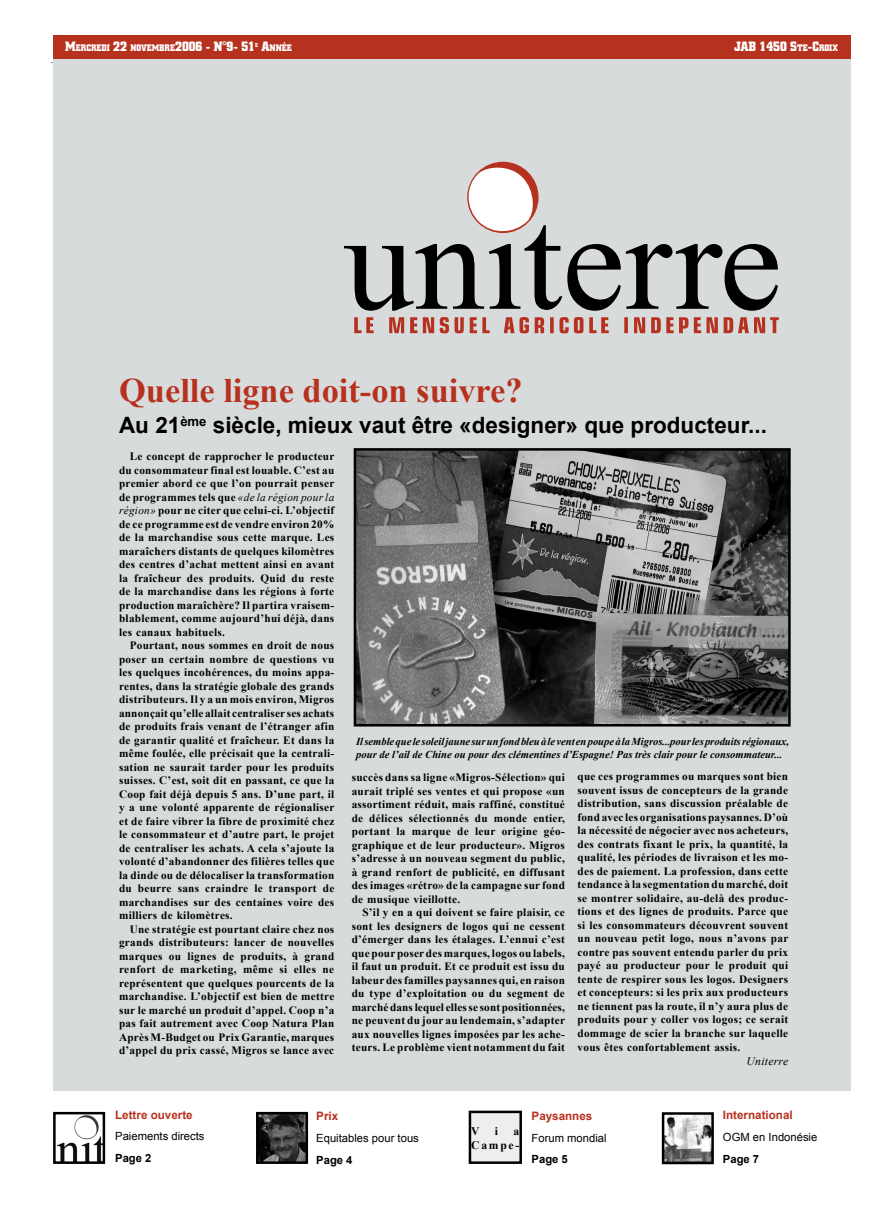
<style>
.page{position:relative;width:886px;height:1205px;background:#fff}
.page>*{position:absolute;margin:0;border:0;box-sizing:border-box;transform-origin:0 0}
.t1{font:700 34.38px "Times New Roman";color:#b7311f}
.t2{font:700 22.5px "Arial";color:#000}
.t3{font:700 13.75px "Square Slabserif 711 BT";color:#fff;scale:.9 1}
.t4{font:700 11.62px "Arial";color:#b7311f}
.t5{font:700 11.62px/14px "Times New Roman";letter-spacing:.155em;color:#000;text-align:right}
.t6{font:italic 11.62px "Times New Roman";letter-spacing:.025em;color:#000}
.t7{font:700 11.25px/13.5px "Times New Roman";letter-spacing:.025em;color:#000;text-align:justify}
.t8{font:11.25px "Arial";color:#000}
.t9{font:700 11.25px "Arial";color:#000}
.t10{font:italic 700 10.62px/12.8px "Times New Roman";letter-spacing:-.005em;color:#000}
.t11{font:700 9.62px "Square Slabserif 711 BT";color:#fff;scale:.9 1}
.t12{font:700 5.62px "Square Slabserif 711 BT";color:#fff;scale:.9 1}
.s1{font-size:13.75px}
.s2{font-size:9.62px}
.s3{font-weight:400;font-style:italic}
</style>
<div class="page">
<div style="left:53px;top:59px;width:797px;height:1110px;background:#d8dbdc"></div>
<div style="left:53px;top:1091px;width:797px;height:86px;background:#fff"></div>
<div style="left:53px;top:35px;width:797px;height:24px;background:#b7311f"></div>
<svg style="left:344px;top:164px;width:434px;height:147px"></svg>
<svg style="left:354px;top:317px;width:425px;height:16px"></svg>
<img style="left:259px;top:1115px;width:46px;height:46px">
<div style="left:256px;top:1112px;width:52px;height:52px;border:2px solid #000"></div>
<img style="left:57px;top:1115px;width:45px;height:46px">
<div style="left:53px;top:1112px;width:52px;height:52px;border:2px solid #000"></div>
<img style="left:665px;top:1115px;width:46px;height:46px">
<div style="left:662px;top:1112px;width:52px;height:52px;border:2px solid #000"></div>
<img style="left:357px;top:451px;width:431px;height:272px">
<div style="left:354px;top:448px;width:437px;height:278px;border:2px solid #000"></div>
<div style="left:470px;top:1112px;width:51px;height:50px;background:#edeeef"></div>
<div style="left:469px;top:1110px;width:53px;height:54px;border:2px solid #000"></div>
<p class="t11" style="left:65px;top:42px;width:212px"><span class="s1">M</span>ERCREDI <span class="s1">22</span> NOVEMBRE<span class="s1">2006 - N°9- 51</span></p>
<p class="t12" style="left:255px;top:41px;width:5px">E</p>
<p class="t11" style="left:261px;top:42px;width:35px"><span class="s1">A</span>NNÉE</p>
<p class="t3" style="left:734px;top:38px;width:117px">JAB 1450 S<span class="s2">TE</span>-C<span class="s2">ROIX</span></p>
<h1 class="t1" style="left:119px;top:366px;width:405px">Quelle ligne doit-on suivre?</h1>
<h2 class="t2" style="left:119px;top:410px;width:649px">Au 21<sup>ème</sup> siècle, mieux vaut être «designer» que producteur...</h2>
<p class="t7" style="left:119px;top:449px;width:217px;text-indent:11px">Le concept de rapprocher le producteur du consommateur final est louable. C’est au premier abord ce que l’on pourrait penser de programmes tels que <span class="s3">«de la région pour la région»</span> pour ne citer que celui-ci. L’objectif de ce programme est de vendre environ 20% de la marchandise sous cette marque. Les maraîchers distants de quelques kilomètres des centres d’achat mettent ainsi en avant la fraîcheur des produits. Quid du reste de la marchandise dans les régions à forte production maraîchère? Il partira vraisem&shy;blablement, comme aujourd’hui déjà, dans les canaux habituels.</p>
<p class="t7" style="left:119px;top:638px;width:217px;text-indent:11px">Pourtant, nous sommes en droit de nous poser un certain nombre de questions vu les quelques incohérences, du moins appa&shy;rentes, dans la stratégie globale des grands distributeurs. Il y a un mois environ, Migros annonçait qu’elle allait centraliser ses achats de produits frais venant de l’étranger afin de garantir qualité et fraîcheur. Et dans la même foulée, elle précisait que la centrali&shy;sation ne saurait tarder pour les produits suisses. C’est, soit dit en passant, ce que la Coop fait déjà depuis 5 ans. D’une part, il y a une volonté apparente de régionaliser et de faire vibrer la fibre de proximité chez le consommateur et d’autre part, le projet de centraliser les achats. A cela s’ajoute la volonté d’abandonner des filières telles que la dinde ou de délocaliser la transformation du beurre sans craindre le transport de marchandises sur des centaines voire des milliers de kilomètres.</p>
<p class="t7" style="left:119px;top:922px;width:217px;text-indent:11px">Une stratégie est pourtant claire chez nos grands distributeurs: lancer de nouvelles marques ou lignes de produits, à grand renfort de marketing, même si elles ne représentent que quelques pourcents de la marchandise. L’objectif est bien de mettre sur le marché un produit d’appel. Coop n’a pas fait autrement avec Coop Natura Plan Après M-Budget ou Prix Garantie, marques d’appel du prix cassé, Migros se lance avec</p>
<p class="t10" style="left:356px;top:735px;width:434px">Il semble que le soleil jaune sur un fond bleu à le vent en poupe à la Migros...pour les produits régionaux, pour de l’ail de Chine ou pour des clémentines d’Espagne! Pas très clair pour le consommateur...</p>
<p class="t7" style="left:352px;top:770px;width:215px">succès dans sa ligne «Migros-Sélection» qui aurait triplé ses ventes et qui propose «un assortiment réduit, mais raffiné, constitué de délices sélectionnés du monde entier, portant la marque de leur origine géo&shy;graphique et de leur producteur». Migros s’adresse à un nouveau segment du public, à grand renfort de publicité, en diffusant des images «rétro» de la campagne sur fond de musique vieillotte.</p>
<p class="t7" style="left:352px;top:905px;width:215px;text-indent:11px">S’il y en a qui doivent se faire plaisir, ce sont les designers de logos qui ne cessent d’émerger dans les étalages. L’ennui c’est que pour poser des marques, logos ou labels, il faut un produit. Et ce produit est issu du labeur des familles paysannes qui, en raison du type d’exploitation ou du segment de marché dans lequel elles se sont positionnées, ne peuvent du jour au lendemain, s’adapter aux nouvelles lignes imposées par les ache&shy;teurs. Le problème vient notamment du fait</p>
<p class="t7" style="left:577px;top:769px;width:212px">que ces programmes ou marques sont bien souvent issus de concepteurs de la grande distribution, sans discussion préalable de fond avec les organisations paysannes. D’où la nécessité de négocier avec nos acheteurs, des contrats fixant le prix, la quantité, la qualité, les périodes de livraison et les mo&shy;des de paiement. La profession, dans cette tendance à la segmentation du marché, doit se montrer solidaire, au-delà des produc&shy;tions et des lignes de produits. Parce que si les consommateurs découvrent souvent un nouveau petit logo, nous n’avons par contre pas souvent entendu parler du prix payé au producteur pour le produit qui tente de respirer sous les logos. Designers et concepteurs: si les prix aux producteurs ne tiennent pas la route, il n’y aura plus de produits pour y coller vos logos; ce serait dommage de scier la branche sur laquelle vous êtes confortablement assis.</p>
<p class="t6" style="left:746px;top:1053px;width:43px">Uniterre</p>
<p class="t4" style="left:115px;top:1106px;width:79px">Lettre ouverte</p>
<p class="t8" style="left:115px;top:1129px;width:91px">Paiements directs</p>
<p class="t9" style="left:115px;top:1151px;width:38px">Page 2</p>
<p class="t4" style="left:316px;top:1108px;width:23px">Prix</p>
<p class="t8" style="left:316px;top:1130px;width:104px">Equitables pour tous</p>
<p class="t9" style="left:316px;top:1152px;width:38px">Page 4</p>
<p class="t5" style="left:471px;top:1124px;width:10px">V</p>
<p class="t5" style="left:495px;top:1124px;width:5px">i</p>
<p class="t5" style="left:471px;top:1124px;width:50px">a<br>Campe-</p>
<p class="t4" style="left:532px;top:1108px;width:62px">Paysannes</p>
<p class="t8" style="left:531px;top:1130px;width:77px">Forum mondial</p>
<p class="t9" style="left:531px;top:1152px;width:38px">Page 5</p>
<p class="t4" style="left:723px;top:1107px;width:71px">International</p>
<p class="t8" style="left:723px;top:1130px;width:96px">OGM en Indonésie</p>
<p class="t9" style="left:723px;top:1151px;width:38px">Page 7</p>
</div>
